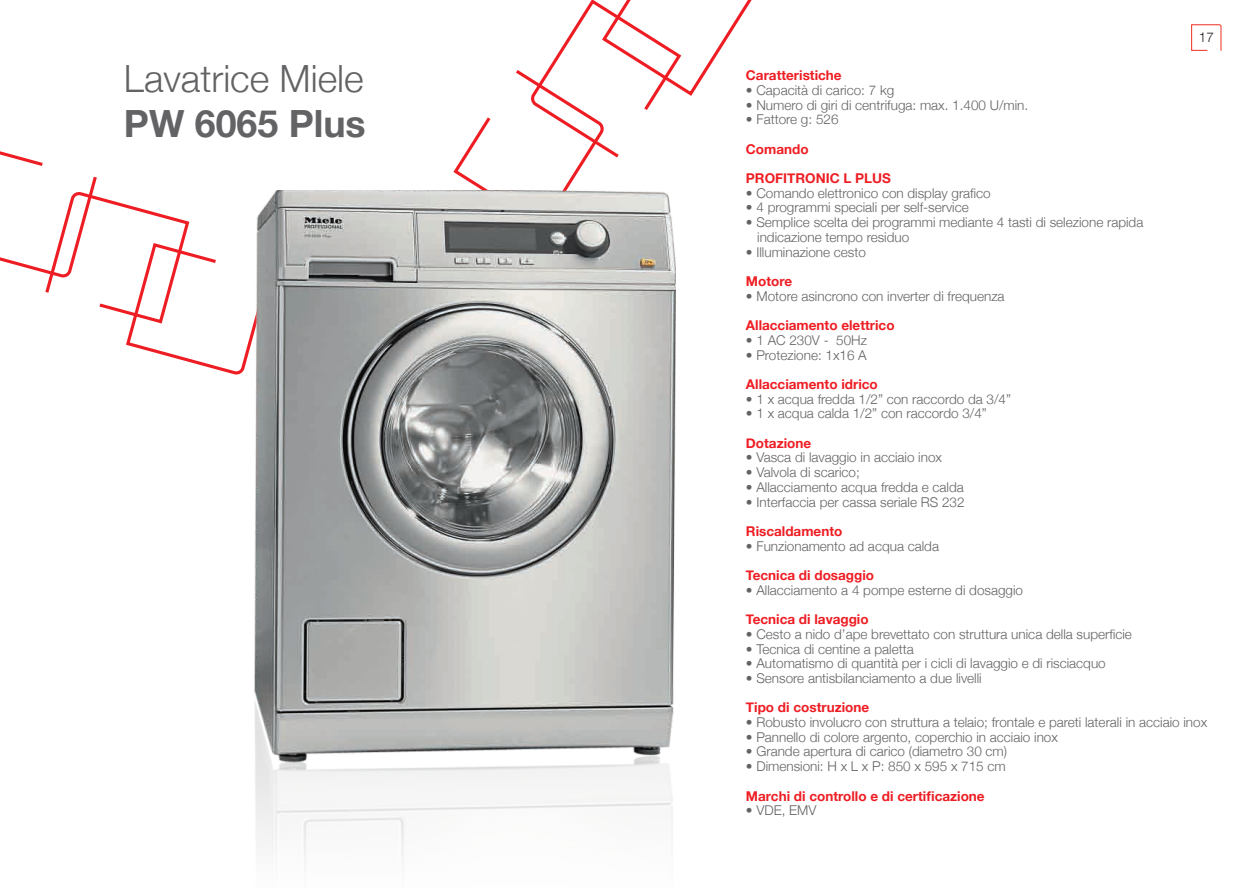
<style>
.page{position:relative;width:1258px;height:888px;background:#fff}
.page>*{position:absolute;margin:0;border:0;box-sizing:border-box;transform-origin:0 0}
.t1{font:300 37.5px "Helvetica Neue";color:#636366}
.t2{font:700 37.5px "Helvetica Neue";color:#636366}
.t3{font:300 13.5px/14.7px "Helvetica Neue";color:#636366}
.t4{font:700 13.5px/29.4px "Helvetica Neue";color:#ee1d23}
.t5{font:300 13.5px "Helvetica Neue";color:#231f20}
</style>
<div class="page">
<svg style="left:453px;top:0;width:299px;height:190px"></svg>
<svg style="left:0;top:151px;width:253px;height:224px"></svg>
<img style="left:253px;top:190px;width:422px;height:673px">
<svg style="left:1191px;top:24px;width:31px;height:27px"></svg>
<h1 class="t1" style="left:124px;top:48px;width:241px">Lavatrice Miele</h1>
<h1 class="t2" style="left:124px;top:90px;width:243px">PW 6065 Plus</h1>
<p class="t5" style="left:1199px;top:27px;width:17px">17</p>
<p class="t4" style="left:746px;top:60px;width:97px">Caratteristiche</p>
<p class="t3" style="left:746px;top:82px;width:150px">• Capacità di carico: 7 kg</p>
<p class="t3" style="left:746px;top:97px;width:284px">• Numero di giri di centrifuga: max. 1.400 U/min.</p>
<p class="t3" style="left:746px;top:111px;width:94px">• Fattore g: 526</p>
<p class="t4" style="left:746px;top:133px;width:147px">Comando<br>PROFITRONIC L PLUS</p>
<p class="t3" style="left:746px;top:185px;width:246px">• Comando elettronico con display grafico</p>
<p class="t3" style="left:746px;top:200px;width:224px">• 4 programmi speciali per self-service</p>
<p class="t3" style="left:757px;top:214px;width:388px;text-indent:-11px">• Semplice scelta dei programmi mediante 4 tasti di selezione rapida indicazione tempo residuo</p>
<p class="t3" style="left:746px;top:244px;width:122px">• Illuminazione cesto</p>
<p class="t4" style="left:746px;top:266px;width:48px">Motore</p>
<p class="t3" style="left:746px;top:288px;width:260px">• Motore asincrono con inverter di frequenza</p>
<p class="t4" style="left:746px;top:310px;width:150px">Allacciamento elettrico</p>
<p class="t3" style="left:746px;top:332px;width:123px">• 1 AC 230V - 50Hz</p>
<p class="t3" style="left:746px;top:347px;width:122px">• Protezione: 1x16 A</p>
<p class="t4" style="left:746px;top:369px;width:133px">Allacciamento idrico</p>
<p class="t3" style="left:746px;top:391px;width:267px">• 1 x acqua fredda 1/2” con raccordo da 3/4”</p>
<p class="t3" style="left:746px;top:405px;width:242px">• 1 x acqua calda 1/2” con raccordo 3/4”</p>
<p class="t4" style="left:746px;top:427px;width:67px">Dotazione</p>
<p class="t3" style="left:746px;top:449px;width:198px">• Vasca di lavaggio in acciaio inox</p>
<p class="t3" style="left:746px;top:464px;width:115px">• Valvola di scarico;</p>
<p class="t3" style="left:746px;top:479px;width:219px">• Allacciamento acqua fredda e calda</p>
<p class="t3" style="left:746px;top:494px;width:220px">• Interfaccia per cassa seriale RS 232</p>
<p class="t4" style="left:746px;top:516px;width:98px">Riscaldamento</p>
<p class="t3" style="left:746px;top:538px;width:195px">• Funzionamento ad acqua calda</p>
<p class="t4" style="left:746px;top:560px;width:130px">Tecnica di dosaggio</p>
<p class="t3" style="left:746px;top:582px;width:279px">• Allacciamento a 4 pompe esterne di dosaggio</p>
<p class="t4" style="left:746px;top:604px;width:124px">Tecnica di lavaggio</p>
<p class="t3" style="left:746px;top:626px;width:387px">• Cesto a nido d’ape brevettato con struttura unica della superficie</p>
<p class="t3" style="left:746px;top:641px;width:169px">• Tecnica di centine a paletta</p>
<p class="t3" style="left:746px;top:655px;width:361px">• Automatismo di quantità per i cicli di lavaggio e di risciacquo</p>
<p class="t3" style="left:746px;top:670px;width:237px">• Sensore antisbilanciamento a due livelli</p>
<p class="t4" style="left:746px;top:692px;width:125px">Tipo di costruzione</p>
<p class="t3" style="left:746px;top:714px;width:463px">• Robusto involucro con struttura a telaio; frontale e pareti laterali in acciaio inox</p>
<p class="t3" style="left:746px;top:729px;width:313px">• Pannello di colore argento, coperchio in acciaio inox</p>
<p class="t3" style="left:746px;top:743px;width:263px">• Grande apertura di carico (diametro 30 cm)</p>
<p class="t3" style="left:746px;top:758px;width:261px">• Dimensioni: H x L x P: 850 x 595 x 715 cm</p>
<p class="t4" style="left:746px;top:780px;width:240px">Marchi di controllo e di certificazione</p>
<p class="t3" style="left:746px;top:802px;width:72px">• VDE, EMV</p>
</div>
